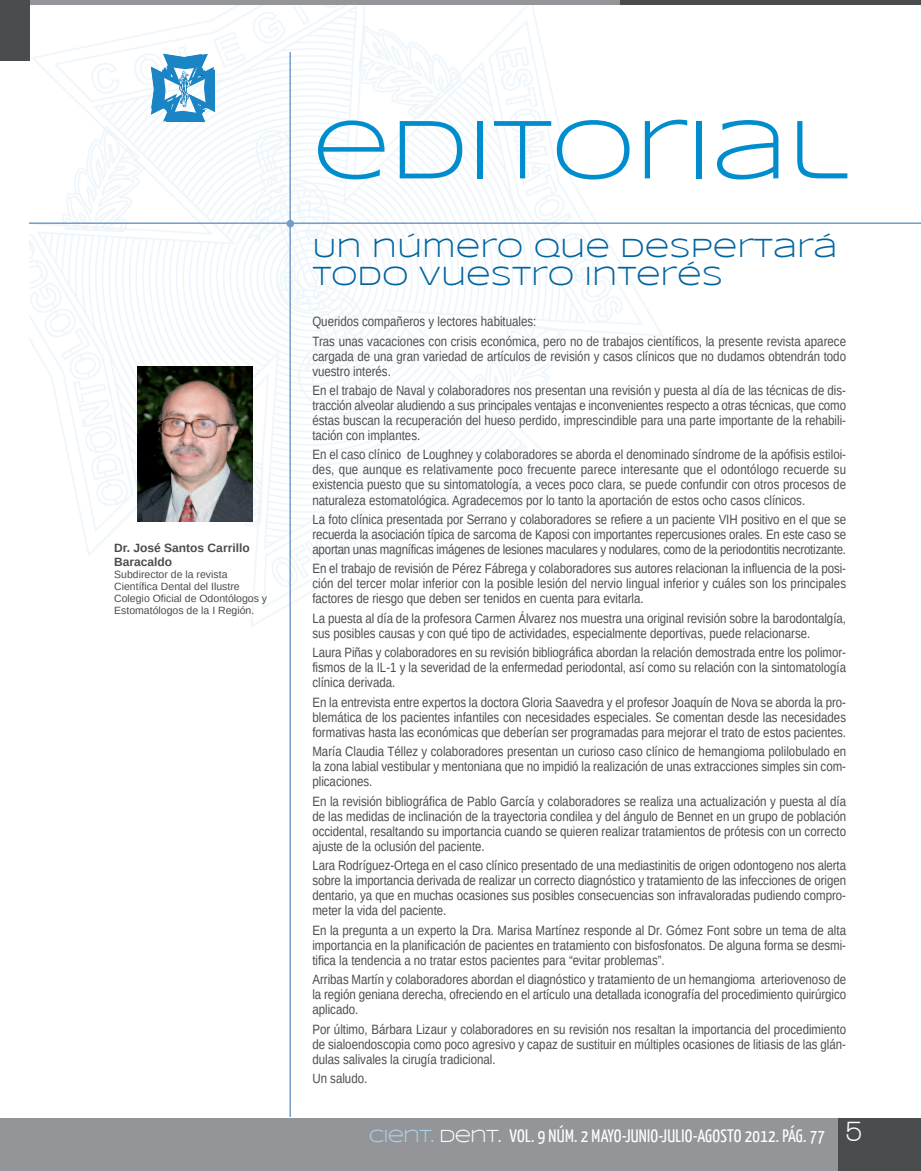
<style>
.page{position:relative;width:921px;height:1171px;background:#fff}
.page>*{position:absolute;margin:0;border:0;box-sizing:border-box;transform-origin:0 0}
.t1{font:85.35px "Syncopate";color:#008dce}
.t2{font:27px/28.5px "Syncopate";color:#00649e}
.t3{font:18px "Yanone Kaffeesatz";letter-spacing:.015em;color:#fff}
.t4{font:13.5px/15px "Arimo";color:#4b4c4d;text-align:justify;scale:.85 1}
.t5{font:700 12px/13.5px "Arimo";color:#4b4c4d}
.t6{font:10.5px/12px "Arimo";color:#4b4c4d}
.s1{font-family:"Syncopate";color:#add2ed}
.s2{font-family:"Syncopate"}
.s3{font-family:"Walkway";font-weight:700;font-size:30px}
</style>
<div class="page">
<img style="left:29px;top:5px;width:634px;height:622px">
<div style="left:29px;top:0;width:599px;height:5px;background:#939598"></div>
<div style="left:620px;top:0;width:300px;height:5px;background:#4b4c4d"></div>
<hr style="left:29px;top:222px;width:891px;height:2px;background:#739dc6">
<hr style="left:289px;top:52px;width:2px;height:1064px;background:#739dc6">
<div style="left:286px;top:220px;width:8px;height:7px;background:#739dc6;border-radius:50%"></div>
<img style="left:138px;top:366px;width:114px;height:155px">
<div style="left:29px;top:1117px;width:891px;height:53px;background:#939598"></div>
<div style="left:837px;top:1117px;width:83px;height:53px;background:#4b4c4d"></div>
<svg style="left:151px;top:54px;width:63px;height:68px"></svg>
<div style="left:0;top:0;width:29px;height:61px;background:#4b4c4d"></div>
<div style="left:0;top:1117px;width:29px;height:53px;background:#939598"></div>
<p class="t5" style="left:114px;top:541px;width:137px">Dr. José Santos Carrillo<br>Baracaldo</p>
<p class="t6" style="left:114px;top:568px;width:154px">Subdirector de la revista<br>Científica Dental del Ilustre<br>Colegio Oficial de Odontólogos y<br>Estomatólogos de la I Región.</p>
<h1 class="t1" style="left:312px;top:113px;width:537px">EDITORIAL</h1>
<h2 class="t2" style="left:312px;top:235px;width:526px">UN NÚMERO QUE DESPERTARÁ<br>TODO VUESTRO INTERÉS</h2>
<p class="t4" style="left:312px;top:311px;width:629px;line-height:19.4px">Queridos compañeros y lectores habituales:<br>Tras unas vacaciones con crisis económica, pero no de trabajos científicos, la presente revista aparece</p>
<p class="t4" style="left:312px;top:348px;width:629px">cargada de una gran variedad de artículos de revisión y casos clínicos que no dudamos obtendrán todo vuestro interés.</p>
<p class="t4" style="left:312px;top:382px;width:629px">En el trabajo de Naval y colaboradores nos presentan una revisión y puesta al día de las técnicas de dis&shy;tracción alveolar aludiendo a sus principales ventajas e inconvenientes respecto a otras técnicas, que como éstas buscan la recuperación del hueso perdido, imprescindible para una parte importante de la rehabili&shy;tación con implantes.</p>
<p class="t4" style="left:312px;top:447px;width:629px">En el caso clínico de Loughney y colaboradores se aborda el denominado síndrome de la apófisis estiloi&shy;des, que aunque es relativamente poco frecuente parece interesante que el odontólogo recuerde su existencia puesto que su sintomatología, a veces poco clara, se puede confundir con otros procesos de naturaleza estomatológica. Agradecemos por lo tanto la aportación de estos ocho casos clínicos.</p>
<p class="t4" style="left:312px;top:511px;width:629px">La foto clínica presentada por Serrano y colaboradores se refiere a un paciente VIh positivo en el que se recuerda la asociación típica de sarcoma de Kaposi con importantes repercusiones orales. En este caso se aportan unas magníficas imágenes de lesiones maculares y nodulares, como de la periodontitis necrotizante.</p>
<p class="t4" style="left:312px;top:561px;width:629px">En el trabajo de revisión de Pérez Fábrega y colaboradores sus autores relacionan la influencia de la posi&shy;ción del tercer molar inferior con la posible lesión del nervio lingual inferior y cuáles son los principales factores de riesgo que deben ser tenidos en cuenta para evitarla.</p>
<p class="t4" style="left:312px;top:610px;width:629px">La puesta al día de la profesora Carmen Álvarez nos muestra una original revisión sobre la barodontalgía, sus posibles causas y con qué tipo de actividades, especialmente deportivas, puede relacionarse.</p>
<p class="t4" style="left:312px;top:645px;width:629px">Laura Piñas y colaboradores en su revisión bibliográfica abordan la relación demostrada entre los polimor&shy;fismos de la IL-1 y la severidad de la enfermedad periodontal, así como su relación con la sintomatología clínica derivada.</p>
<p class="t4" style="left:312px;top:694px;width:629px">En la entrevista entre expertos la doctora Gloria Saavedra y el profesor Joaquín de Nova se aborda la pro&shy;blemática de los pacientes infantiles con necesidades especiales. Se comentan desde las necesidades formativas hasta las económicas que deberían ser programadas para mejorar el trato de estos pacientes.</p>
<p class="t4" style="left:312px;top:743px;width:629px">María Claudia Téllez y colaboradores presentan un curioso caso clínico de hemangioma polilobulado en la zona labial vestibular y mentoniana que no impidió la realización de unas extracciones simples sin com&shy;plicaciones.</p>
<p class="t4" style="left:312px;top:793px;width:629px">En la revisión bibliográfica de Pablo García y colaboradores se realiza una actualización y puesta al día de las medidas de inclinación de la trayectoria condilea y del ángulo de Bennet en un grupo de población occidental, resaltando su importancia cuando se quieren realizar tratamientos de prótesis con un correcto ajuste de la oclusión del paciente.</p>
<p class="t4" style="left:312px;top:857px;width:629px">Lara Rodríguez-Ortega en el caso clínico presentado de una mediastinitis de origen odontogeno nos alerta sobre la importancia derivada de realizar un correcto diagnóstico y tratamiento de las infecciones de origen dentario, ya que en muchas ocasiones sus posibles consecuencias son infravaloradas pudiendo compro&shy;meter la vida del paciente.</p>
<p class="t4" style="left:312px;top:922px;width:629px">En la pregunta a un experto la Dra. Marisa Martínez responde al Dr. Gómez Font sobre un tema de alta importancia en la planificación de pacientes en tratamiento con bisfosfonatos. De alguna forma se desmi&shy;tifica la tendencia a no tratar estos pacientes para “evitar problemas”.</p>
<p class="t4" style="left:312px;top:971px;width:629px">Arribas Martín y colaboradores abordan el diagnóstico y tratamiento de un hemangioma arteriovenoso de la región geniana derecha, ofreciendo en el artículo una detallada iconografía del procedimiento quirúrgico aplicado.</p>
<p class="t4" style="left:312px;top:1021px;width:629px">Por último, Bárbara Lizaur y colaboradores en su revisión nos resaltan la importancia del procedimiento de sialoendoscopia como poco agresivo y capaz de sustituir en múltiples ocasiones de litiasis de las glán&shy;dulas salivales la cirugía tradicional.</p>
<p class="t4" style="left:312px;top:1070px;width:66px">un saludo.</p>
<h3 class="t3" style="left:368px;top:1123px;width:494px"><span class="s1">CIENT.</span> <span class="s2">DENT.</span> VOL. 9 NÚM. 2 MAYO-JUNIO-JULIO-AGOSTO 2012. PÁG. 77 <span class="s3">5</span></h3>
</div>
